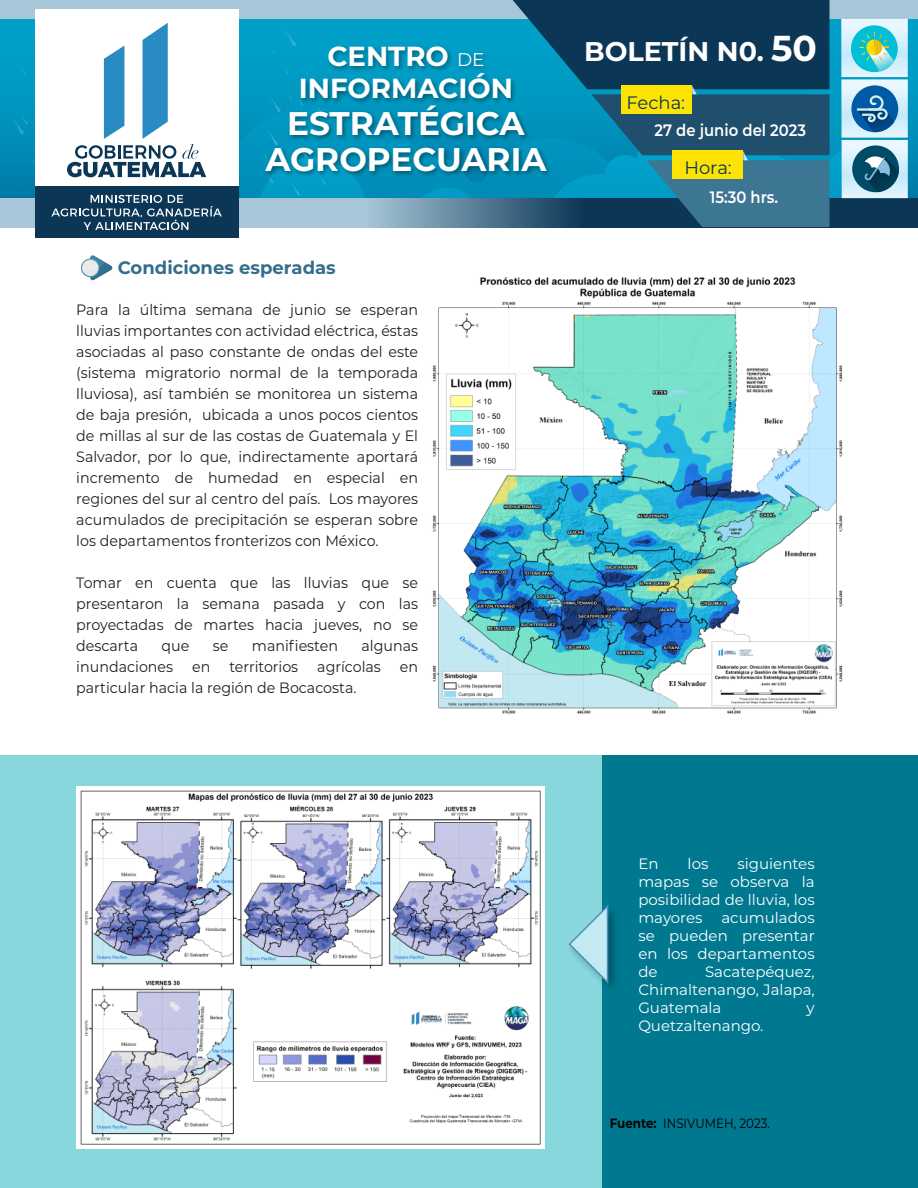
<style>
.page{position:relative;width:918px;height:1188px;background:#fff}
.page>*{position:absolute;margin:0;border:0;box-sizing:border-box;transform-origin:0 0}
.t1{font:700 32.7px "Montserrat";color:#fff}
.t2{font:700 27.6px/32.4px "Montserrat";color:#fff;text-align:center}
.t3{font:700 27px "Montserrat";color:#fff}
.t4{font:700 18px "Montserrat";color:#336e8e}
.t5{font:18px "Montserrat";color:#0a3656}
.t6{font:600 16.5px "Montserrat";color:#fff;scale:.9 1}
.t7{font:15px/21px "Montserrat";color:#231f20;text-align:justify;scale:.95 1}
.t8{font:15px/18px "Montserrat";color:#fff;text-align:justify}
.t9{font:13.5px "Montserrat";color:#000;scale:.88 1}
.s1{font-weight:400;font-size:18.3px}
.s2{font-size:36px}
.s3{font-weight:700}
</style>
<div class="page">
<div style="left:596px;top:755px;width:322px;height:433px;background:#007890"></div>
<div style="left:0;top:755px;width:601px;height:433px;background:#87d7dc"></div>
<img style="left:432px;top:277px;width:411px;height:437px">
<img style="left:76px;top:787px;width:469px;height:362px">
<img style="left:601px;top:899px;width:14px;height:99px">
<svg style="left:568px;top:904px;width:42px;height:82px"></svg>
<svg style="left:0;top:19px;width:918px;height:179px;background:#0594bd"></svg>
<div style="left:0;top:0;width:918px;height:19px;background:#a7c7d8"></div>
<svg style="left:34px;top:29px;width:1px;height:21px"></svg>
<svg style="left:31px;top:158px;width:4px;height:13px"></svg>
<svg style="left:19px;top:181px;width:3px;height:5px"></svg>
<svg style="left:20px;top:66px;width:5px;height:8px"></svg>
<svg style="left:32px;top:94px;width:3px;height:12px"></svg>
<svg style="left:11px;top:113px;width:16px;height:32px"></svg>
<svg style="left:0;top:198px;width:918px;height:29px;background:#6f93a9"></svg>
<div style="left:35px;top:9px;width:203px;height:216px;background:#fff"></div>
<div style="left:35px;top:187px;width:203px;height:51px;background:#0b3656"></div>
<svg style="left:51px;top:195px;width:171px;height:35px"></svg>
<svg style="left:67px;top:23px;width:139px;height:154px"></svg>
<svg style="left:899px;top:19px;width:9px;height:58px"></svg>
<svg style="left:899px;top:79px;width:9px;height:59px"></svg>
<svg style="left:899px;top:140px;width:9px;height:58px"></svg>
<svg style="left:240px;top:0;width:659px;height:227px;background:#247e9b"></svg>
<div style="left:673px;top:151px;width:70px;height:28px;background:#fce303"></div>
<svg style="left:81px;top:255px;width:32px;height:26px"></svg>
<h2 class="t2" style="left:299px;top:39px;width:215px">CENTRO <span class="s1">DE<br></span>INFORMACIÓN</h2>
<h1 class="t1" style="left:287px;top:99px;width:239px">ESTRATÉGICA</h1>
<h1 class="t1" style="left:265px;top:135px;width:283px">AGROPECUARIA</h1>
<p class="t4" style="left:118px;top:255px;width:220px">Condiciones esperadas</p>
<p class="t7" style="left:76px;top:299px;width:361px">Para la última semana de junio se esperan lluvias importantes con actividad eléctrica, éstas asociadas al paso constante de ondas del este (sistema migratorio normal de la temporada lluviosa), así también se monitorea un sistema de baja presión, ubicada a unos pocos cientos de millas al sur de las costas de Guatemala y El Salvador, por lo que, indirectamente aportará incremento de humedad en especial en regiones del sur al centro del país. Los mayores acumulados de precipitación se esperan sobre los departamentos fronterizos con México.</p>
<p class="t7" style="left:76px;top:572px;width:361px">Tomar en cuenta que las lluvias que se presentaron la semana pasada y con las proyectadas de martes hacia jueves, no se descarta</p>
<p class="t7" style="left:162px;top:635px;width:31px">que</p>
<p class="t7" style="left:213px;top:635px;width:18px">se</p>
<p class="t7" style="left:252px;top:635px;width:92px">manifiesten</p>
<p class="t7" style="left:362px;top:635px;width:61px">algunas</p>
<p class="t7" style="left:76px;top:656px;width:103px">inundaciones</p>
<p class="t7" style="left:192px;top:656px;width:21px">en</p>
<p class="t7" style="left:229px;top:656px;width:74px">territorios</p>
<p class="t7" style="left:317px;top:656px;width:69px">agrícolas</p>
<p class="t7" style="left:400px;top:656px;width:21px">en</p>
<p class="t7" style="left:76px;top:677px;width:296px">particular hacia la región de Bocacosta.</p>
<h3 class="t3" style="left:584px;top:32px;width:234px">BOLETÍN N0. <span class="s2">50</span></h3>
<p class="t5" style="left:627px;top:90px;width:60px">Fecha:</p>
<p class="t6" style="left:655px;top:118px;width:170px">27 de junio del 2023</p>
<p class="t5" style="left:684px;top:155px;width:49px">Hora:</p>
<p class="t6" style="left:710px;top:185px;width:77px">15:30 hrs.</p>
<p class="t8" style="left:638px;top:854px;width:178px;text-indent:99px">siguientes mapas se observa la posibilidad de lluvia, los mayores</p>
<p class="t8" style="left:638px;top:854px;width:22px">En</p>
<p class="t8" style="left:688px;top:854px;width:22px">los</p>
<p class="t8" style="left:638px;top:908px;width:178px;text-indent:83px">acumulados se pueden presentar en los departamentos de</p>
<p class="t8" style="left:638px;top:962px;width:178px;text-indent:67px">Sacatepéquez, Chimaltenango, Jalapa, Guatemala</p>
<p class="t8" style="left:807px;top:998px;width:10px">y</p>
<p class="t8" style="left:638px;top:1016px;width:127px">Quetzaltenango.</p>
<p class="t9" style="left:610px;top:1114px;width:184px"><span class="s3">Fuente:</span> INSIVUMEH, 2023.</p>
</div>
